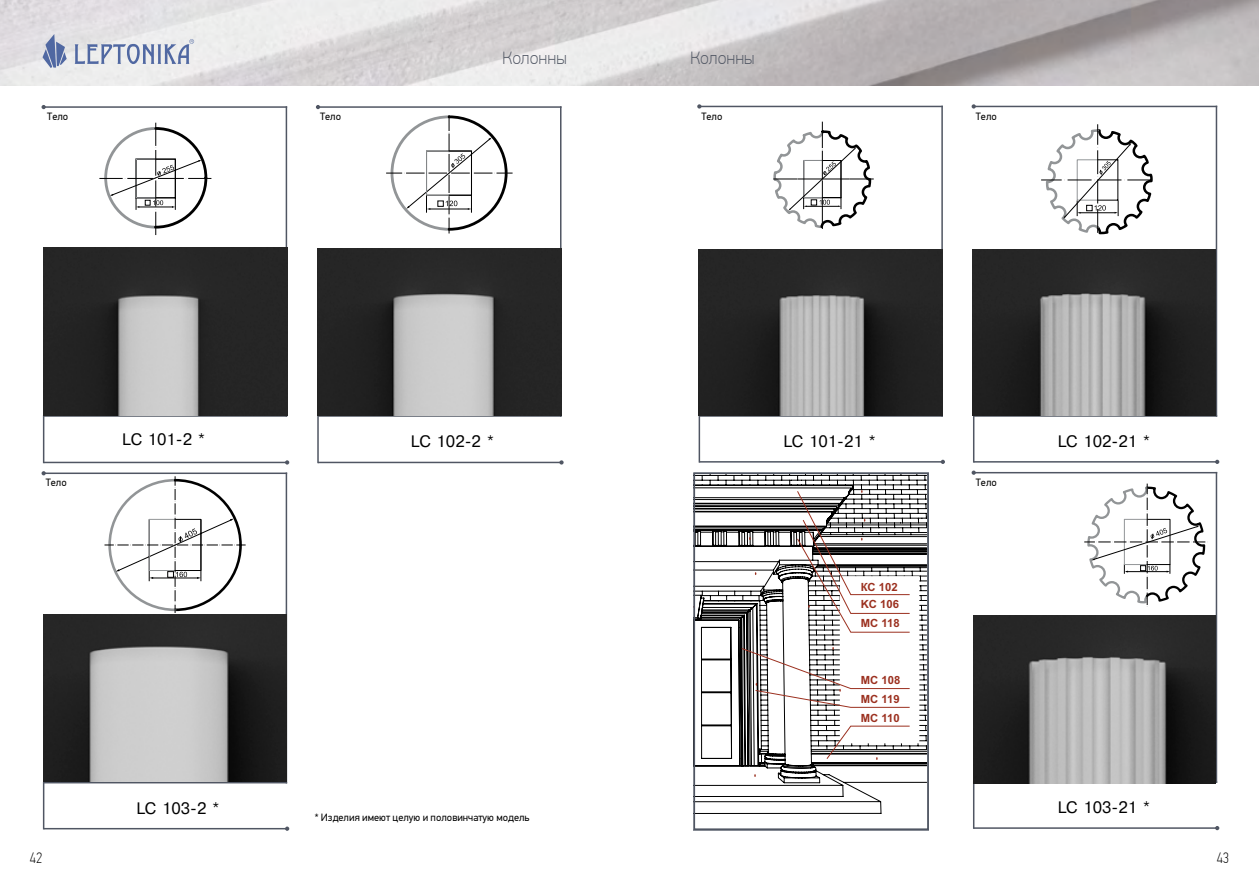
<style>
.page{position:relative;width:1259px;height:893px;background:#fff}
.page>*{position:absolute;margin:0;border:0;box-sizing:border-box;transform-origin:0 0}
.t1{font:100 18px "PF Din Text Pro";color:#505663}
.t2{font:16.5px "HELVETICA";color:#000}
.t3{font:100 15px "PF Din Text Cond Pro";color:#000}
.t4{font:700 11.25px/18.8px "Arial";color:#9b301f;text-align:justify}
.t5{font:10.5px "PF Din Text Pro";color:#000}
</style>
<div class="page">
<svg style="left:43px;top:34px;width:24px;height:34px"></svg>
<svg style="left:75px;top:39px;width:119px;height:25px;background:#bec5d6"></svg>
<hr style="left:699px;top:461px;width:244px;height:2px;background:#505663">
<hr style="left:699px;top:415px;width:244px;height:2px;background:#505663">
<hr style="left:699px;top:106px;width:244px;height:1px;background:#505663">
<hr style="left:941px;top:106px;width:2px;height:311px;background:#505663">
<hr style="left:698px;top:415px;width:2px;height:48px;background:#505663">
<svg style="left:940px;top:460px;width:5px;height:4px"></svg>
<svg style="left:697px;top:104px;width:4px;height:5px"></svg>
<hr style="left:973px;top:827px;width:244px;height:2px;background:#505663">
<hr style="left:973px;top:472px;width:244px;height:1px;background:#505663">
<hr style="left:1215px;top:472px;width:2px;height:311px;background:#505663">
<hr style="left:973px;top:781px;width:1px;height:48px;background:#505663">
<svg style="left:1215px;top:826px;width:4px;height:4px"></svg>
<svg style="left:971px;top:471px;width:5px;height:4px"></svg>
<hr style="left:973px;top:461px;width:244px;height:2px;background:#505663">
<hr style="left:973px;top:415px;width:244px;height:2px;background:#505663">
<hr style="left:973px;top:106px;width:244px;height:1px;background:#505663">
<hr style="left:1215px;top:106px;width:2px;height:311px;background:#505663">
<hr style="left:973px;top:415px;width:1px;height:48px;background:#505663">
<svg style="left:1215px;top:460px;width:4px;height:4px"></svg>
<svg style="left:971px;top:104px;width:5px;height:5px"></svg>
<svg style="left:696px;top:475px;width:230px;height:339px"></svg>
<div style="left:840px;top:576px;width:79px;height:167px;background:#fff"></div>
<svg style="left:696px;top:490px;width:214px;height:287px"></svg>
<div style="left:693px;top:472px;width:236px;height:358px;border:2px solid #505663"></div>
<img style="left:698px;top:250px;width:244px;height:165px">
<img style="left:973px;top:250px;width:242px;height:165px">
<img style="left:973px;top:616px;width:242px;height:167px">
<svg style="left:773px;top:122px;width:100px;height:107px"></svg>
<svg style="left:1041px;top:124px;width:111px;height:110px"></svg>
<svg style="left:1084px;top:484px;width:122px;height:123px"></svg>
<hr style="left:44px;top:462px;width:243px;height:1px;background:#505663">
<hr style="left:44px;top:415px;width:243px;height:2px;background:#505663">
<hr style="left:44px;top:106px;width:243px;height:2px;background:#505663">
<hr style="left:286px;top:106px;width:1px;height:311px;background:#505663">
<hr style="left:43px;top:415px;width:1px;height:48px;background:#505663">
<svg style="left:285px;top:460px;width:4px;height:5px"></svg>
<svg style="left:42px;top:105px;width:4px;height:4px"></svg>
<hr style="left:44px;top:828px;width:243px;height:1px;background:#505663">
<hr style="left:44px;top:782px;width:243px;height:1px;background:#505663">
<hr style="left:44px;top:472px;width:243px;height:2px;background:#505663">
<hr style="left:286px;top:472px;width:1px;height:311px;background:#505663">
<hr style="left:43px;top:782px;width:1px;height:47px;background:#505663">
<svg style="left:285px;top:826px;width:4px;height:5px"></svg>
<svg style="left:42px;top:471px;width:4px;height:4px"></svg>
<hr style="left:318px;top:462px;width:243px;height:1px;background:#505663">
<hr style="left:318px;top:415px;width:243px;height:2px;background:#505663">
<hr style="left:318px;top:106px;width:243px;height:2px;background:#505663">
<hr style="left:560px;top:106px;width:1px;height:311px;background:#505663">
<hr style="left:317px;top:415px;width:2px;height:48px;background:#505663">
<svg style="left:559px;top:460px;width:4px;height:5px"></svg>
<svg style="left:316px;top:105px;width:4px;height:4px"></svg>
<img style="left:44px;top:248px;width:243px;height:167px">
<img style="left:317px;top:249px;width:244px;height:166px">
<img style="left:44px;top:614px;width:242px;height:168px">
<svg style="left:386px;top:115px;width:126px;height:118px"></svg>
<svg style="left:99px;top:123px;width:112px;height:112px"></svg>
<svg style="left:104px;top:476px;width:142px;height:137px"></svg>
<p class="t5" style="left:47px;top:110px;width:23px">Тело</p>
<p class="t5" style="left:320px;top:110px;width:23px">Тело</p>
<h1 class="t1" style="left:502px;top:47px;width:66px">Колонны</h1>
<h1 class="t1" style="left:690px;top:47px;width:66px">Колонны</h1>
<p class="t5" style="left:701px;top:110px;width:23px">Тело</p>
<p class="t5" style="left:976px;top:110px;width:23px">Тело</p>
<p class="t5" style="left:46px;top:476px;width:23px">Тело</p>
<h2 class="t2" style="left:122px;top:431px;width:85px">LC 101-2 *</h2>
<h2 class="t2" style="left:411px;top:433px;width:85px">LC 102-2 *</h2>
<h2 class="t2" style="left:136px;top:799px;width:85px">LC 103-2 *</h2>
<p class="t5" style="left:315px;top:811px;width:216px">* Изделия имеют целую и половинчатую модель</p>
<h2 class="t2" style="left:783px;top:433px;width:94px">LC 101-21 *</h2>
<h2 class="t2" style="left:1057px;top:432px;width:94px">LC 102-21 *</h2>
<p class="t4" style="left:861px;top:577px;width:38px">КС 102</p>
<p class="t4" style="left:861px;top:614px;width:40px">МС 118</p>
<p class="t4" style="left:861px;top:595px;width:40px">KС 106</p>
<p class="t4" style="left:861px;top:671px;width:41px">МС 108<br>МС 119<br>МС 110</p>
<p class="t5" style="left:976px;top:476px;width:23px">Тело</p>
<h2 class="t2" style="left:1057px;top:798px;width:94px">LC 103-21 *</h2>
<h3 class="t3" style="left:30px;top:849px;width:14px">42</h3>
<h3 class="t3" style="left:1216px;top:849px;width:14px">43</h3>
</div>
